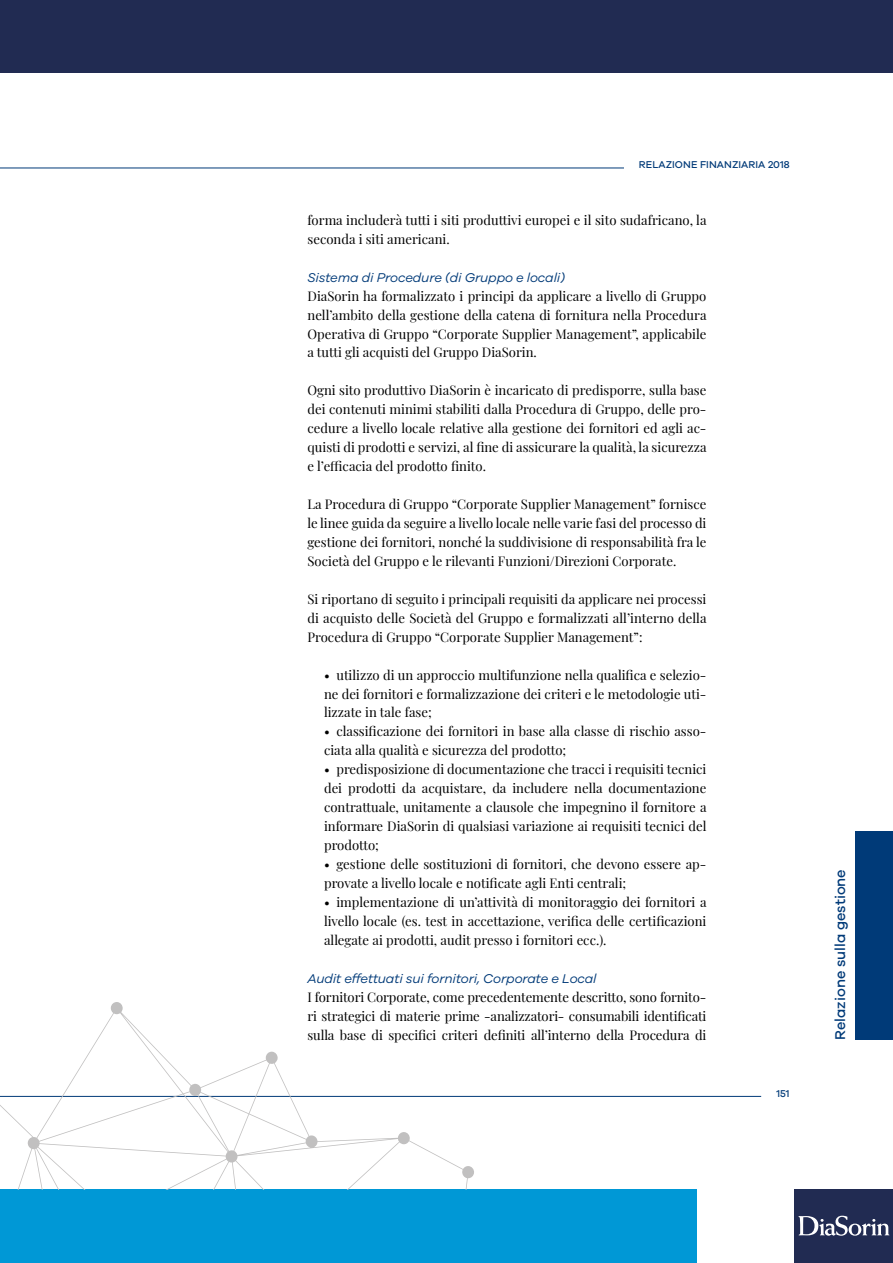
<style>
.page{position:relative;width:893px;height:1263px;background:#fff}
.page>*{position:absolute;margin:0;border:0;box-sizing:border-box;transform-origin:0 0}
.t1{font:500 14.55px "Galano Grotesque";color:#003a78}
.t2{font:13.05px/18.9px "Playfair Display";color:#000;text-align:justify}
.t3{font:italic 13.05px "Galano Grotesque";letter-spacing:-.01em;color:#003a78}
.t4{font:500 10.2px "Galano Grotesque";letter-spacing:.01em;color:#003a78}
</style>
<div class="page">
<div style="left:0;top:1189px;width:696px;height:74px;background:#0098d6"></div>
<div style="left:0;top:0;width:893px;height:73px;background:#212b52"></div>
<div style="left:794px;top:1189px;width:99px;height:74px;background:#212b52"></div>
<svg style="left:798px;top:1216px;width:91px;height:20px"></svg>
<hr style="left:0;top:1096px;width:761px;height:1px;background:#003a78">
<hr style="left:0;top:168px;width:624px;height:1px;background:#003a78">
<div style="left:856px;top:831px;width:37px;height:209px;background:#003a78"></div>
<svg style="left:0;top:1002px;width:474px;height:187px"></svg>
<p class="t4" style="left:639px;top:159px;width:152px">RELAZIONE FINANZIARIA 2018</p>
<p class="t2" style="left:307px;top:209px;width:401px">forma includerà tutti i siti produttivi europei e il sito sudafricano, la seconda i siti americani.</p>
<p class="t3" style="left:307px;top:269px;width:259px">Sistema di Procedure (di Gruppo e locali)</p>
<p class="t2" style="left:307px;top:285px;width:401px">DiaSorin ha formalizzato i principi da applicare a livello di Gruppo nell’ambito della gestione della catena di fornitura nella Procedura Operativa di Gruppo “Corporate Supplier Management”, applicabile a tutti gli acquisti del Gruppo DiaSorin.</p>
<p class="t2" style="left:307px;top:380px;width:401px">Ogni sito produttivo DiaSorin è incaricato di predisporre, sulla base dei contenuti minimi stabiliti dalla Procedura di Gruppo, delle pro&shy;cedure a livello locale relative alla gestione dei fornitori ed agli ac&shy;quisti di prodotti e servizi, al fine di assicurare la qualità, la sicurezza e l’efficacia del prodotto finito.</p>
<p class="t2" style="left:307px;top:494px;width:400px">La Procedura di Gruppo “Corporate Supplier Management” fornisce le linee guida da seguire a livello locale nelle varie fasi del processo di gestione dei fornitori, nonché la suddivisione di responsabilità fra le Società del Gruppo e le rilevanti Funzioni/Direzioni Corporate.</p>
<p class="t2" style="left:307px;top:588px;width:401px">Si riportano di seguito i principali requisiti da applicare nei processi di acquisto delle Società del Gruppo e formalizzati all’interno della Procedura di Gruppo “Corporate Supplier Management”:</p>
<p class="t2" style="left:324px;top:664px;width:384px">• utilizzo di un approccio multifunzione nella qualifica e selezio&shy;ne dei fornitori e formalizzazione dei criteri e le metodologie uti&shy;lizzate in tale fase;</p>
<p class="t2" style="left:324px;top:721px;width:384px">• classificazione dei fornitori in base alla classe di rischio asso&shy;ciata alla qualità e sicurezza del prodotto;</p>
<p class="t2" style="left:324px;top:759px;width:384px">• predisposizione di documentazione che tracci i requisiti tecnici dei prodotti da acquistare, da includere nella documentazione contrattuale, unitamente a clausole che impegnino il fornitore a informare DiaSorin di qualsiasi variazione ai requisiti tecnici del prodotto;</p>
<p class="t2" style="left:324px;top:854px;width:384px">• gestione delle sostituzioni di fornitori, che devono essere ap&shy;provate a livello locale e notificate agli Enti centrali;</p>
<p class="t2" style="left:324px;top:891px;width:384px">• implementazione di un’attività di monitoraggio dei fornitori a livello locale (es. test in accettazione, verifica delle certificazioni allegate ai prodotti, audit presso i fornitori ecc.).</p>
<p class="t3" style="left:307px;top:970px;width:291px">Audit effettuati sui fornitori, Corporate e Local</p>
<p class="t2" style="left:307px;top:986px;width:400px">I fornitori Corporate, come precedentemente descritto, sono fornito&shy;ri strategici di materie prime -analizzatori- consumabili identificati sulla base di specifici criteri definiti all’interno della Procedura di</p>
<p class="t4" style="left:776px;top:1087px;width:15px">151</p>
<p class="t1" style="left:831px;top:1040px;width:172px;rotate:-90deg">Relazione sulla gestione</p>
</div>
